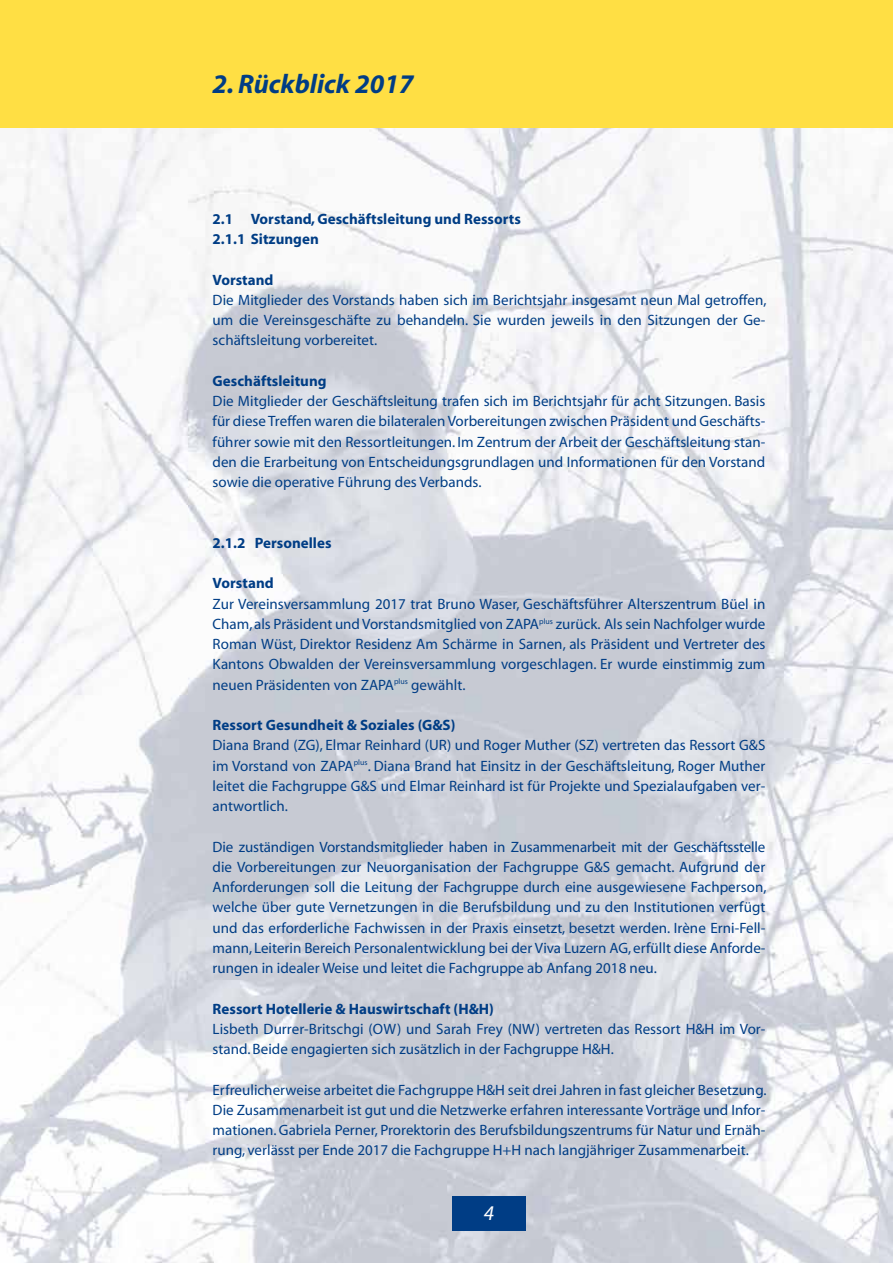
<style>
.page{position:relative;width:893px;height:1263px;background:#fff}
.page>*{position:absolute;margin:0;border:0;box-sizing:border-box;transform-origin:0 0}
.t1{font:italic 700 27px "Myriad";color:#003d85}
.t2{font:italic 21px "Myriad";color:#fff}
.t3{font:15px/20.2px "Myriad";color:#003d85;text-align:justify}
.t4{font:700 15px/20.2px "Myriad";color:#003d85}
.t5{font:700 15px "Myriad Pro";color:#003d85}
.s1{font-weight:700}
.s2{font-family:"Myriad Pro";font-weight:700}
</style>
<div class="page">
<img style="left:0;top:128px;width:893px;height:1135px">
<div style="left:0;top:0;width:893px;height:128px;background:#ffdf44"></div>
<div style="left:452px;top:1196px;width:74px;height:34px;background:#003d85"></div>
<h1 class="t1" style="left:213px;top:70px;width:203px">2. Rückblick 2017</h1>
<p class="t4" style="left:213px;top:209px;width:310px">2.1 Vorstand, Geschäftsleitung und Ressorts<br>2.1.1 Sitzungen</p>
<p class="t4" style="left:213px;top:270px;width:62px">Vorstand</p>
<p class="t3" style="left:213px;top:290px;width:555px">Die Mitglieder des Vorstands haben sich im Berichtsjahr insgesamt neun Mal getroffen, um die Vereinsgeschäfte zu behandeln. Sie wurden jeweils in den Sitzungen der Ge&shy;schäftsleitung vorbereitet.</p>
<p class="t4" style="left:213px;top:371px;width:115px">Geschäftsleitung</p>
<p class="t3" style="left:213px;top:392px;width:554px">Die Mitglieder der Geschäftsleitung trafen sich im Berichtsjahr für acht Sitzungen. Basis für diese Treffen waren die bilateralen Vorbereitungen zwischen Präsident und Geschäfts&shy;führer sowie mit den Ressortleitungen. Im Zentrum der Arbeit der Geschäftsleitung stan&shy;den die Erarbeitung von Entscheidungsgrundlagen und Informationen für den Vorstand sowie die operative Führung des Verbands.</p>
<p class="t4" style="left:213px;top:533px;width:120px">2.1.2 Personelles</p>
<p class="t5" style="left:213px;top:574px;width:63px">Vorstand</p>
<p class="t3" style="left:213px;top:594px;width:554px">Zur Vereinsversammlung 2017 trat Bruno Waser, Geschäftsführer Alterszentrum Büel in Cham, als Präsident und Vorstandsmitglied von ZAPA<sup>plus</sup> zurück. Als sein Nachfolger wurde Roman Wüst, Direktor Residenz Am Schärme in Sarnen, als Präsident und Vertreter des Kantons Obwalden der Vereinsversammlung vorgeschlagen. Er wurde einstimmig zum neuen Präsidenten von ZAPA<sup>plus</sup> gewählt.</p>
<p class="t5" style="left:213px;top:715px;width:244px">Ressort Gesundheit &amp; Soziales (G&amp;S)</p>
<p class="t3" style="left:213px;top:736px;width:554px">Diana Brand (ZG), Elmar Reinhard (UR) und Roger Muther (SZ) vertreten das Ressort G&amp;S im Vorstand von ZAPA<sup>plus</sup>. Diana Brand hat Einsitz in der Geschäftsleitung, Roger Muther leitet die Fachgruppe G&amp;S und Elmar Reinhard ist für Projekte und Spezialaufgaben ver&shy;antwortlich.</p>
<p class="t3" style="left:213px;top:837px;width:555px">Die zuständigen Vorstandsmitglieder haben in Zusammenarbeit mit der Geschäftsstelle die Vorbereitungen zur Neuorganisation der Fachgruppe G&amp;S gemacht. Aufgrund der Anforderungen soll die Leitung der Fachgruppe durch eine ausgewiesene Fachperson, welche über gute Vernetzungen in die Berufsbildung und zu den Institutionen verfügt und das erforderliche Fachwissen in der Praxis einsetzt, besetzt werden. Irène Erni-Fell&shy;mann, Leiterin Bereich Personalentwicklung bei der Viva Luzern AG, erfüllt diese Anforde&shy;rungen in idealer Weise und leitet die Fachgruppe ab Anfang 2018 neu.</p>
<p class="t3" style="left:213px;top:999px;width:554px;text-align:left"><span class="s1">Ressort Hotellerie</span> <span class="s2">&amp;</span> <span class="s1">Hauswirtschaft (H&amp;H)<br></span>Lisbeth Durrer-Britschgi (OW) und Sarah Frey (NW) vertreten das Ressort H&amp;H im Vor&shy;stand. Beide engagierten sich zusätzlich in der Fachgruppe H&amp;H.</p>
<p class="t3" style="left:213px;top:1080px;width:555px">Erfreulicherweise arbeitet die Fachgruppe H&amp;H seit drei Jahren in fast gleicher Besetzung.<br>Die Zusammenarbeit ist gut und die Netzwerke erfahren interessante Vorträge und Infor&shy;mationen. Gabriela Perner, Prorektorin des Berufsbildungszentrums für Natur und Ernäh&shy;rung, verlässt per Ende 2017 die Fachgruppe H+H nach langjähriger Zusammenarbeit.</p>
<h2 class="t2" style="left:484px;top:1203px;width:12px">4</h2>
</div>
